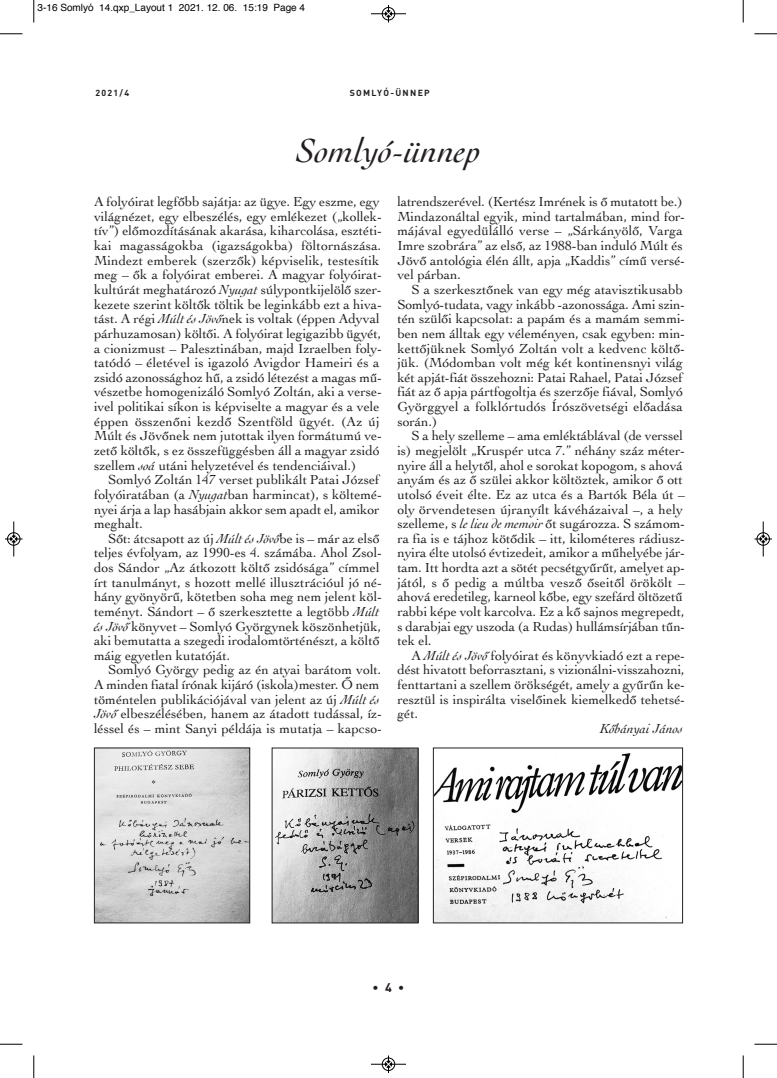
<style>
.page{position:relative;width:777px;height:1078px;background:#fff}
.page>*{position:absolute;margin:0;border:0;box-sizing:border-box;transform-origin:0 0}
.t1{font:italic 35px "Cochin";color:#231f20}
.t2{font:13.75px/14.6px "Cochin";color:#231f20}
.t3{font:italic 13.75px "Cochin";color:#231f20}
.t4{font:700 12.5px "DIN Pro";color:#231f20}
.t5{font:10px "Helvetica";color:#000}
.t6{font:700 8.75px "DIN Pro";letter-spacing:.15em;color:#231f20}
.s1{font-style:italic}
</style>
<div class="page">
<img style="left:435px;top:753px;width:245px;height:168px">
<img style="left:96px;top:749px;width:152px;height:172px">
<div style="left:94px;top:747px;width:156px;height:176px;border:1px solid #231f20"></div>
<img style="left:273px;top:749px;width:143px;height:172px">
<div style="left:271px;top:747px;width:147px;height:176px;border:1px solid #231f20"></div>
<svg style="left:33px;top:0;width:2px;height:22px"></svg>
<svg style="left:0;top:33px;width:22px;height:2px"></svg>
<svg style="left:742px;top:0;width:1px;height:22px"></svg>
<svg style="left:754px;top:33px;width:22px;height:2px"></svg>
<svg style="left:33px;top:1055px;width:2px;height:22px"></svg>
<svg style="left:0;top:1043px;width:22px;height:1px"></svg>
<svg style="left:742px;top:1055px;width:1px;height:22px"></svg>
<svg style="left:754px;top:1043px;width:22px;height:1px"></svg>
<div style="left:381px;top:7px;width:14px;height:13px;border:1px solid #fff;border-radius:50%"></div>
<hr style="left:371px;top:14px;width:35px;height:1px;background:#000">
<div style="left:382px;top:7px;width:12px;height:13px;border:1px solid #000;border-radius:50%"></div>
<svg style="left:385px;top:5px;width:6px;height:17px"></svg>
<div style="left:381px;top:1057px;width:14px;height:13px;border:1px solid #fff;border-radius:50%"></div>
<hr style="left:371px;top:1063px;width:35px;height:1px;background:#000">
<div style="left:382px;top:1057px;width:12px;height:13px;border:1px solid #000;border-radius:50%"></div>
<svg style="left:385px;top:1055px;width:6px;height:17px"></svg>
<hr style="left:14px;top:521px;width:1px;height:35px;background:#000">
<div style="left:7px;top:532px;width:13px;height:13px;border:1px solid #000;border-radius:50%"></div>
<svg style="left:5px;top:535px;width:17px;height:7px"></svg>
<hr style="left:762px;top:521px;width:1px;height:35px;background:#000">
<div style="left:756px;top:532px;width:13px;height:13px;border:1px solid #000;border-radius:50%"></div>
<svg style="left:754px;top:535px;width:17px;height:7px"></svg>
<p class="t5" style="left:38px;top:4px;width:269px">3-16 Somlyó 14.qxp_Layout 1 2021. 12. 06. 15:19 Page 4</p>
<p class="t6" style="left:95px;top:90px;width:35px">2021/4</p>
<p class="t6" style="left:349px;top:90px;width:82px">SOMLYÓ-ÜNNEP</p>
<p class="t1" style="left:295px;top:131px;width:187px">Somlyó-ünnep</p>
<p class="t2" style="left:94px;top:194px;width:289px">A folyóirat legfőbb sajátja: az ügye. Egy eszme, egy világnézet, egy elbeszélés, egy emlékezet („kollek&shy;tív”) előmozdításának akarása, kiharcolása, esztéti&shy;kai magasságokba (igazságokba) föltornászása.<br>Mindezt emberek (szerzők) képviselik, testesítik meg – ők a folyóirat emberei. A magyar folyóirat&shy;kultúrát meghatározó <span class="s1">Nyugat</span> súlypontkijelölő szer&shy;kezete szerint költők töltik be leginkább ezt a hiva&shy;tást. A régi <span class="s1">Múlt és Jövő</span>nek is voltak (éppen Adyval párhuzamosan) költői. A folyóirat legigazibb ügyét, a cionizmust – Palesztinában, majd Izraelben foly&shy;tatódó – életével is igazoló Avigdor Hameiri és a zsidó azonossághoz hű, a zsidó létezést a magas mű&shy;vészetbe homogenizáló Somlyó Zoltán, aki a verse&shy;ivel politikai síkon is képviselte a magyar és a vele éppen összenőni kezdő Szentföld ügyét. (Az új Múlt és Jövőnek nem jutottak ilyen formátumú ve&shy;zető költők, s ez összefüggésben áll a magyar zsidó szellem <span class="s1">soá</span> utáni helyzetével és tendenciáival.)</p>
<p class="t2" style="left:94px;top:472px;width:289px;text-indent:14px">Somlyó Zoltán 147 verset publikált Patai József folyóiratában (a <span class="s1">Nyugat</span>ban harmincat), s költemé&shy;nyei árja a lap hasábjain akkor sem apadt el, amikor meghalt.</p>
<p class="t2" style="left:94px;top:531px;width:289px;text-indent:14px">Sőt: átcsapott az új <span class="s1">Múlt és Jövő</span>be is – már az első teljes évfolyam, az 1990-es 4. számába. Ahol Zsol&shy;dos Sándor „Az átkozott költő zsidósága” címmel írt tanulmányt, s hozott mellé illusztrációul jó né&shy;hány gyönyörű, kötetben soha meg nem jelent köl&shy;teményt. Sándort – ő szerkesztette a legtöbb <span class="s1">Múlt és Jövő</span> könyvet – Somlyó Györgynek köszönhetjük, aki bemutatta a szegedi irodalomtörténészt, a költő máig egyetlen kutatóját.</p>
<p class="t2" style="left:94px;top:662px;width:289px;text-indent:14px">Somlyó György pedig az én atyai barátom volt.<br>A minden fiatal írónak kijáró (iskola)mester. Ő nem töméntelen publikációjával van jelent az új <span class="s1">Múlt és Jövő</span> elbeszélésében, hanem az átadott tudással, íz&shy;léssel és – mint Sanyi példája is mutatja – kapcso-</p>
<p class="t2" style="left:397px;top:194px;width:289px">latrendszerével. (Kertész Imrének is ő mutatott be.)<br>Mindazonáltal egyik, mind tartalmában, mind for&shy;májával egyedülálló verse – „Sárkányölő, Varga Imre szobrára” az első, az 1988-ban induló Múlt és Jövő antológia élén állt, apja „Kaddis” című versé&shy;vel párban.</p>
<p class="t2" style="left:397px;top:282px;width:289px;text-indent:14px">S a szerkesztőnek van egy még atavisztikusabb Somlyó-tudata, vagy inkább -azonossága. Ami szin&shy;tén szülői kapcsolat: a papám és a mamám semmi&shy;ben nem álltak egy véleményen, csak egyben: min&shy;kettőjüknek Somlyó Zoltán volt a kedvenc költő&shy;jük. (Módomban volt még két kontinensnyi világ két apját-fiát összehozni: Patai Rahael, Patai József fiát az ő apja pártfogoltja és szerzője fiával, Somlyó Györggyel a folklórtudós Írószövetségi előadása során.)</p>
<p class="t2" style="left:397px;top:428px;width:289px;text-indent:14px">S a hely szelleme – ama emléktáblával (de verssel is) megjelölt „Kruspér utca 7.” néhány száz méter&shy;nyire áll a helytől, ahol e sorokat kopogom, s ahová anyám és az ő szülei akkor költöztek, amikor ő ott utolsó éveit élte. Ez az utca és a Bartók Béla út – oly örvendetesen újranyílt kávéházaival –, a hely szelleme, s <span class="s1">le lieu de memoir</span> őt sugározza. S számom&shy;ra fia is e tájhoz kötődik – itt, kilométeres rádiusz&shy;nyira élte utolsó évtizedeit, amikor a műhelyébe jár&shy;tam. Itt hordta azt a sötét pecsétgyűrűt, amelyet ap&shy;jától, s ő pedig a múltba vesző őseitől örökölt – ahová eredetileg, karneol kőbe, egy szefárd öltözetű rabbi képe volt karcolva. Ez a kő sajnos megrepedt, s darabjai egy uszoda (a Rudas) hullámsírjában tűn&shy;tek el.</p>
<p class="t2" style="left:397px;top:648px;width:289px;text-align:justify;text-indent:14px">A <span class="s1">Múlt és Jövő</span> folyóirat és könyvkiadó ezt a repe&shy;dést hivatott beforrasztani, s vizionálni-visszahozni, fenttartani a szellem örökségét, amely a gyűrűn ke&shy;resztül is inspirálta viselőinek kiemelkedő tehetsé&shy;gét.</p>
<p class="t3" style="left:599px;top:720px;width:84px">Kőbányai János</p>
<p class="t4" style="left:372px;top:982px;width:33px">• 4 •</p>
</div>
